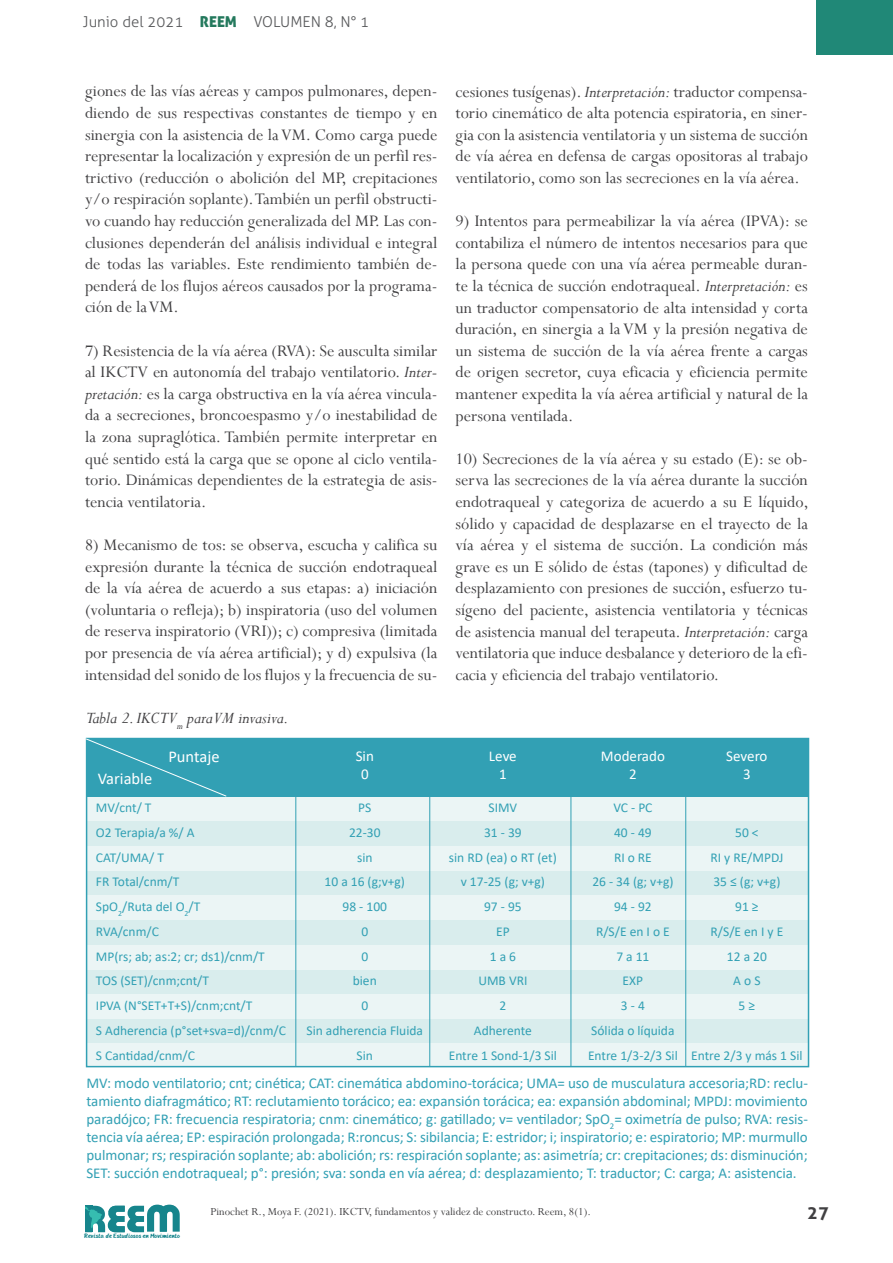
<style>
.page{position:relative;width:893px;height:1263px;background:#fff}
.page>*{position:absolute;margin:0;border:0;box-sizing:border-box;transform-origin:0 0}
.t1{font:18px/21.6px "Perpetua";color:#414042;text-align:justify}
.t2{font:italic 18px "Perpetua";color:#414042}
.t3{font:700 18px "Aller";color:#414042}
.t4{font:16.5px "Calibri";color:#fff}
.t5{font:15px/18px "Calibri";letter-spacing:-.005em;color:#32a0b4;text-align:justify}
.t6{font:300 15px "Aller";color:#58595b}
.t7{font:15px/18px "Calibri";color:#fff;text-align:center}
.t8{font:13.5px/24.8px "Calibri";color:#32a0b4;text-align:center}
.t9{font:12px "Perpetua";color:#414042}
.t10{font:6.45px "HANDYHANDY";color:#16858c}
.s1{font-family:"Aller Display";font-weight:400;color:#24795d}
.s2{font-style:italic}
</style>
<div class="page">
<div style="left:816px;top:0;width:77px;height:54px;background:#208877"></div>
<svg style="left:85px;top:1204px;width:95px;height:28px"></svg>
<div style="left:87px;top:821px;width:721px;height:25px;background:#d9eded"></div>
<div style="left:87px;top:920px;width:721px;height:25px;background:#d9eded"></div>
<div style="left:87px;top:1019px;width:721px;height:25px;background:#d9eded"></div>
<div style="left:87px;top:870px;width:721px;height:25px;background:#d9eded"></div>
<div style="left:87px;top:969px;width:721px;height:25px;background:#d9eded"></div>
<div style="left:87px;top:796px;width:721px;height:25px;background:#ebf5f5"></div>
<div style="left:87px;top:895px;width:721px;height:25px;background:#ebf5f5"></div>
<div style="left:87px;top:994px;width:721px;height:25px;background:#ebf5f5"></div>
<div style="left:87px;top:846px;width:721px;height:24px;background:#ebf5f5"></div>
<div style="left:87px;top:945px;width:721px;height:24px;background:#ebf5f5"></div>
<div style="left:87px;top:1044px;width:721px;height:23px;background:#ebf5f5"></div>
<div style="left:86px;top:739px;width:723px;height:57px;background:#32a0b4"></div>
<hr style="left:295px;top:777px;width:1px;height:289px;background:#32a0b4">
<svg style="left:85px;top:738px;width:142px;height:59px"></svg>
<hr style="left:685px;top:777px;width:1px;height:289px;background:#32a0b4">
<hr style="left:571px;top:777px;width:1px;height:289px;background:#32a0b4">
<hr style="left:429px;top:777px;width:1px;height:289px;background:#32a0b4">
<p class="t6" style="left:83px;top:13px;width:288px">Junio del 2021 <span class="s1">REEM</span> VOLUMEN 8, N° 1</p>
<p class="t1" style="left:85px;top:80px;width:354px">giones de las vías aéreas y campos pulmonares, depen&shy;diendo de sus respectivas constantes de tiempo y en sinergia con la asistencia de la VM. Como carga puede representar la localización y expresión de un perfil res&shy;trictivo (reducción o abolición del MP, crepitaciones y/o respiración soplante). También un perfil obstructi&shy;vo cuando hay reducción generalizada del MP. Las con&shy;clusiones dependerán del análisis individual e integral de todas las variables. Este rendimiento también de&shy;penderá de los flujos aéreos causados por la programa&shy;ción de la VM.</p>
<p class="t1" style="left:85px;top:339px;width:354px">7) Resistencia de la vía aérea (RVA): Se ausculta similar al IKCTV en autonomía del trabajo ventilatorio. <span class="s2">Inter&shy;pretación:</span> es la carga obstructiva en la vía aérea vincula&shy;da a secreciones, broncoespasmo y/o inestabilidad de la zona supraglótica. También permite interpretar en qué sentido está la carga que se opone al ciclo ventila&shy;torio. Dinámicas dependientes de la estrategia de asis&shy;tencia ventilatoria.</p>
<p class="t1" style="left:85px;top:534px;width:354px">8) Mecanismo de tos: se observa, escucha y califica su expresión durante la técnica de succión endotraqueal de la vía aérea de acuerdo a sus etapas: a) iniciación (voluntaria o refleja); b) inspiratoria (uso del volumen de reserva inspiratorio (VRI)); c) compresiva (limitada por presencia de vía aérea artificial); y d) expulsiva (la intensidad del sonido de los flujos y la frecuencia de su-</p>
<p class="t2" style="left:86px;top:707px;width:204px">Tabla 2. IKCTV<sub>m</sub> para VM invasiva.</p>
<p class="t1" style="left:455px;top:80px;width:354px">cesiones tusígenas). <span class="s2">Interpretación:</span> traductor compensa&shy;torio cinemático de alta potencia espiratoria, en siner&shy;gia con la asistencia ventilatoria y un sistema de succión de vía aérea en defensa de cargas opositoras al trabajo ventilatorio, como son las secreciones en la vía aérea.</p>
<p class="t1" style="left:455px;top:210px;width:354px">9) Intentos para permeabilizar la vía aérea (IPVA): se contabiliza el número de intentos necesarios para que la persona quede con una vía aérea permeable duran&shy;te la técnica de succión endotraqueal. <span class="s2">Interpretación:</span> es un traductor compensatorio de alta intensidad y corta duración, en sinergia a la VM y la presión negativa de un sistema de succión de la vía aérea frente a cargas de origen secretor, cuya eficacia y eficiencia permite mantener expedita la vía aérea artificial y natural de la persona ventilada.</p>
<p class="t1" style="left:455px;top:447px;width:355px">10) Secreciones de la vía aérea y su estado (E): se ob&shy;serva las secreciones de la vía aérea durante la succión endotraqueal y categoriza de acuerdo a su E líquido, sólido y capacidad de desplazarse en el trayecto de la vía aérea y el sistema de succión. La condición más grave es un E sólido de éstas (tapones) y dificultad de desplazamiento con presiones de succión, esfuerzo tu&shy;sígeno del paciente, asistencia ventilatoria y técnicas de asistencia manual del terapeuta. <span class="s2">Interpretación:</span> carga ventilatoria que induce desbalance y deterioro de la efi&shy;cacia y eficiencia del trabajo ventilatorio.</p>
<p class="t4" style="left:98px;top:767px;width:56px">Variable</p>
<p class="t4" style="left:168px;top:745px;width:53px">Puntaje</p>
<p class="t7" style="left:601px;top:746px;width:65px">Moderado<br>2</p>
<p class="t7" style="left:489px;top:746px;width:29px">Leve<br>1</p>
<p class="t7" style="left:726px;top:746px;width:43px">Severo<br>3</p>
<p class="t7" style="left:356px;top:746px;width:20px">Sin<br>0</p>
<p class="t8" style="left:96px;top:795px;width:191px;text-align:left">MV/cnt/ T<br>O2 Terapia/a %/ A<br>CAT/UMA/ T<br>FR Total/cnm/T<br>SpO<sub>2</sub>/Ruta del O<sub>2</sub>/T<br>RVA/cnm/C<br>MP(rs; ab; as:2; cr; ds1)/cnm/T<br>TOS (SET)/cnm;cnt/T<br>IPVA (N°SET+T+S)/cnm;cnt/T<br>S Adherencia (p°set+sva=d)/cnm/C<br>S Cantidad/cnm/C</p>
<p class="t8" style="left:307px;top:795px;width:118px">PS<br>22-30<br>sin<br>10 a 16 (g;v+g)<br>98 - 100<br>0<br>0<br>bien<br>0<br>Sin adherencia Fluida<br>Sin</p>
<p class="t8" style="left:449px;top:795px;width:110px">SIMV<br>31 - 39<br>sin RD (ea) o RT (et) v 17-25 (g; v+g)<br>97 - 95<br>EP<br>1 a 6<br>UMB VRI<br>2<br>Adherente<br>Entre 1 Sond-1/3 Sil</p>
<p class="t8" style="left:588px;top:795px;width:91px">VC - PC<br>40 - 49<br>RI o RE<br>26 - 34 (g; v+g)<br>94 - 92<br>R/S/E en I o E<br>7 a 11<br>EXP<br>3 - 4<br>Sólida o líquida<br>Entre 1/3-2/3 Sil</p>
<p class="t8" style="left:710px;top:820px;width:75px">50 &lt;<br>RI y RE/MPDJ<br>35 ≤ (g; v+g)<br>91 ≥<br>R/S/E en I y E<br>12 a 20<br>A o S<br>5 ≥</p>
<p class="t8" style="left:691px;top:1042px;width:113px">Entre 2/3 y más 1 Sil</p>
<p class="t5" style="left:86px;top:1073px;width:723px">MV: modo ventilatorio; cnt; cinética; CAT: cinemática abdomino-torácica; UMA= uso de musculatura accesoria;RD: reclu&shy;tamiento diafragmático; RT: reclutamiento torácico; ea: expansión torácica; ea: expansión abdominal; MPDJ: movimiento paradójco; FR: frecuencia respiratoria; cnm: cinemático; g: gatillado; v= ventilador; SpO<sub>2</sub>= oximetría de pulso; RVA: resis&shy;tencia vía aérea; EP: espiración prolongada; R:roncus; S: sibilancia; E: estridor; i; inspiratorio; e: espiratorio; MP: murmullo pulmonar; rs; respiración soplante; ab: abolición; rs: respiración soplante; as: asimetría; cr: crepitaciones; ds: disminución; SET: succión endotraqueal; p°: presión; sva: sonda en vía aérea; d: desplazamiento; T: traductor; C: carga; A: asistencia.</p>
<p class="t10" style="left:84px;top:1233px;width:97px">Revista de Estudiosos en Movimiento</p>
<p class="t9" style="left:210px;top:1204px;width:382px">Pinochet R., Moya F. (2021). IKCTV, fundamentos y validez de constructo. Reem, 8(1).</p>
<p class="t3" style="left:807px;top:1201px;width:23px">27</p>
</div>
